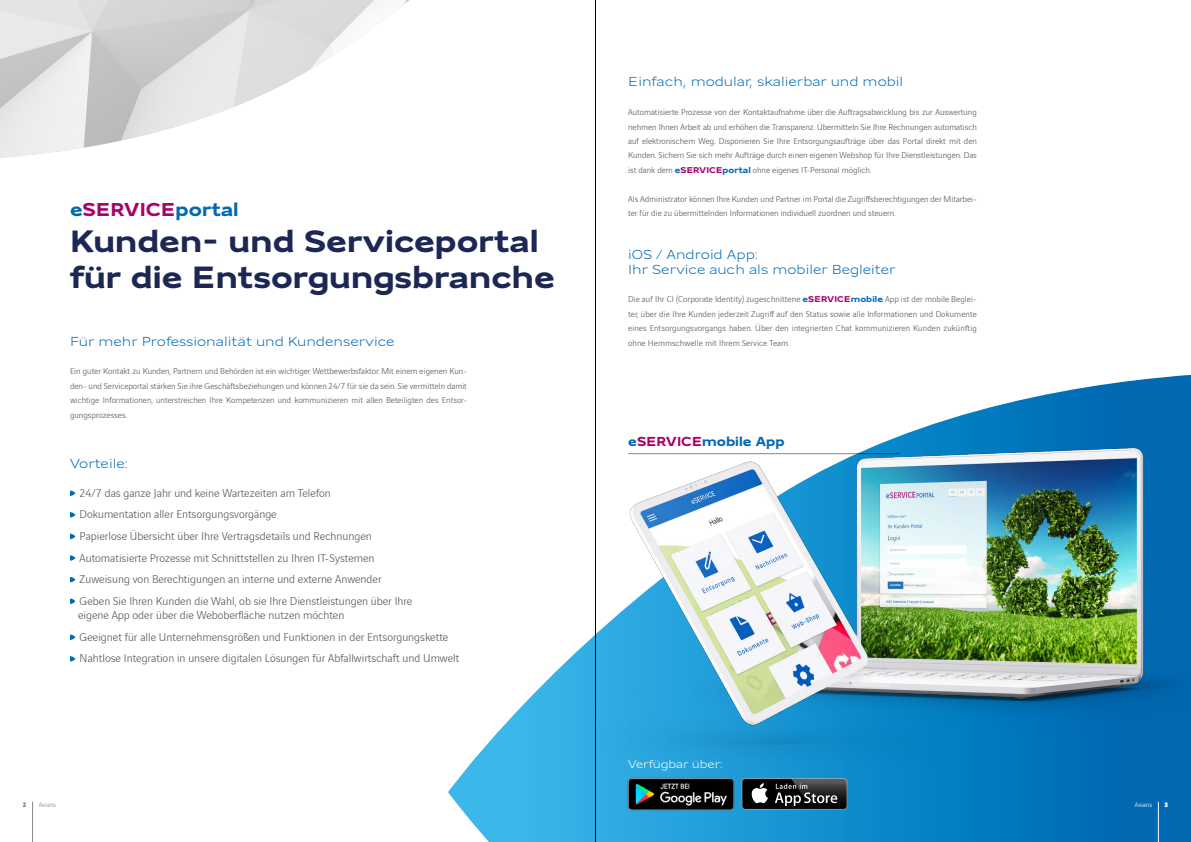
<style>
.page{position:relative;width:1191px;height:842px;background:#fff}
.page>*{position:absolute;margin:0;border:0;box-sizing:border-box;transform-origin:0 0}
.t1{font:700 33px/36px "Vinci Sans Expanded";color:#1c2754}
.t2{font:700 20px "Vinci Sans Expanded";color:#0069b4}
.t3{font:300 14px/14.4px "Vinci Sans Expanded";color:#0069b4}
.t4{font:700 14px "Vinci Sans Expanded";color:#0069b4}
.t5{font:300 12px/21.6px "Vinci Sans";color:#565656}
.t6{font:300 12px "Vinci Sans Expanded";color:#fff}
.t7{font:300 9px/14.4px "Vinci Sans";color:#565656;text-align:justify}
.t8{font:300 7px "Vinci Sans";color:#878786}
.t9{font:300 7px "Vinci Sans";color:#fff}
.t10{font:900 7px "Vinci Sans";color:#878786}
.t11{font:900 7px "Vinci Sans";color:#fff}
.s1{color:#aa0069}
.s2{font-family:"Vinci Sans Expanded";font-weight:700;color:#0069b4}
.s3{font-family:"Vinci Sans Expanded";font-weight:700;color:#aa0069}
</style>
<div class="page">
<hr style="left:32px;top:802px;width:1px;height:40px;background:#878786">
<svg style="left:448px;top:687px;width:743px;height:155px;background:#369fd5"></svg>
<img style="left:0;top:0;width:409px;height:158px">
<svg style="left:70px;top:490px;width:5px;height:6px"></svg>
<svg style="left:70px;top:512px;width:5px;height:5px"></svg>
<svg style="left:70px;top:534px;width:5px;height:5px"></svg>
<svg style="left:70px;top:555px;width:5px;height:6px"></svg>
<svg style="left:70px;top:577px;width:5px;height:5px"></svg>
<svg style="left:70px;top:598px;width:5px;height:6px"></svg>
<svg style="left:70px;top:634px;width:5px;height:6px"></svg>
<svg style="left:70px;top:656px;width:5px;height:5px"></svg>
<img style="left:620px;top:786px;width:121px;height:31px">
<div style="left:742px;top:779px;width:104px;height:30px;background:#000;border-radius:3px"></div>
<svg style="left:751px;top:786px;width:17px;height:17px"></svg>
<svg style="left:775px;top:786px;width:72px;height:24px"></svg>
<img style="left:540px;top:374px;width:651px;height:412px">
<img style="left:620px;top:439px;width:571px;height:339px">
<hr style="left:1158px;top:802px;width:1px;height:40px;background:#fff">
<hr style="left:595px;top:0;width:1px;height:842px;background:#000">
<h2 class="t2" style="left:70px;top:194px;width:170px">e<span class="s1">SERVICE</span>portal</h2>
<h1 class="t1" style="left:70px;top:220px;width:486px">Kunden- und Serviceportal für die Entsorgungsbranche</h1>
<h3 class="t3" style="left:70px;top:333px;width:326px">Für mehr Professionalität und Kundenservice</h3>
<p class="t7" style="left:70px;top:364px;width:398px">Ein guter Kontakt zu Kunden, Partnern und Behörden ist ein wichtiger Wettbewerbsfaktor. Mit einem eigenen Kun&shy;den- und Serviceportal stärken Sie ihre Geschäftsbeziehungen und können 24/7 für sie da sein. Sie vermitteln damit wichtige Informationen, unterstreichen Ihre Kompetenzen und kommunizieren mit allen Beteiligten des Entsor&shy;gungsprozesses.</p>
<h3 class="t3" style="left:70px;top:455px;width:59px">Vorteile:</h3>
<p class="t5" style="left:80px;top:481px;width:334px">24/7 das ganze Jahr und keine Wartezeiten am Telefon<br>Dokumentation aller Entsorgungsvorgänge<br>Papierlose Übersicht über Ihre Vertragsdetails und Rechnungen Automatisierte Prozesse mit Schnittstellen zu Ihren IT-Systemen Zuweisung von Berechtigungen an interne und externe Anwender Geben Sie Ihren Kunden die Wahl, ob sie Ihre Dienstleistungen über Ihre</p>
<h3 class="t5" style="left:78px;top:603px;width:383px">eigene App oder über die Weboberfläche nutzen möchten<br>Geeignet für alle Unternehmensgrößen und Funktionen in der Entsorgungskette<br>Nahtlose Integration in unsere digitalen Lösungen für Abfallwirtschaft und Umwelt</h3>
<p class="t10" style="left:23px;top:798px;width:5px">2</p>
<p class="t8" style="left:39px;top:799px;width:19px">Axians</p>
<h3 class="t3" style="left:628px;top:74px;width:277px">Einfach, modular, skalierbar und mobil</h3>
<p class="t7" style="left:628px;top:104px;width:350px">Automatisierte Prozesse von der Kontaktaufnahme über die Auftragsabwicklung bis zur Auswertung nehmen Ihnen Arbeit ab und erhöhen die Transparenz. Übermitteln Sie Ihre Rechnungen automatisch auf elektronischem Weg. Disponieren Sie Ihre Entsorgungsaufträge über das Portal direkt mit den Kunden. Sichern Sie sich mehr Aufträge durch einen eigenen Webshop für Ihre Dienstleistungen. Das ist dank dem <span class="s2">e</span><span class="s3">SERVICE</span><span class="s2">portal</span> ohne eigenes IT-Personal möglich.</p>
<p class="t7" style="left:628px;top:191px;width:350px">Als Administrator können Ihre Kunden und Partner im Portal die Zugriffsberechtigungen der Mitarbei&shy;ter für die zu übermittelnden Informationen individuell zuordnen und steuern.</p>
<h3 class="t3" style="left:628px;top:246px;width:269px">iOS / Android App:<br>Ihr Service auch als mobiler Begleiter</h3>
<p class="t7" style="left:628px;top:292px;width:350px">Die auf Ihr CI (Corporate Identity) zugeschnittene <span class="s2">e</span><span class="s3">SERVICE</span><span class="s2">mobile</span> App ist der mobile Beglei&shy;ter, über die Ihre Kunden jederzeit Zugriff auf den Status sowie alle Informationen und Dokumente eines Entsorgungsvorgangs haben. Über den integrierten Chat kommunizieren Kunden zukünftig ohne Hemmschwelle mit Ihrem Service Team.</p>
<h3 class="t4" style="left:628px;top:431px;width:158px">e<span class="s1">SERVICE</span>mobile App</h3>
<h3 class="t6" style="left:628px;top:755px;width:96px">Verfügbar über:</h3>
<p class="t9" style="left:1134px;top:799px;width:19px">Axians</p>
<p class="t11" style="left:1164px;top:798px;width:5px">3</p>
</div>
